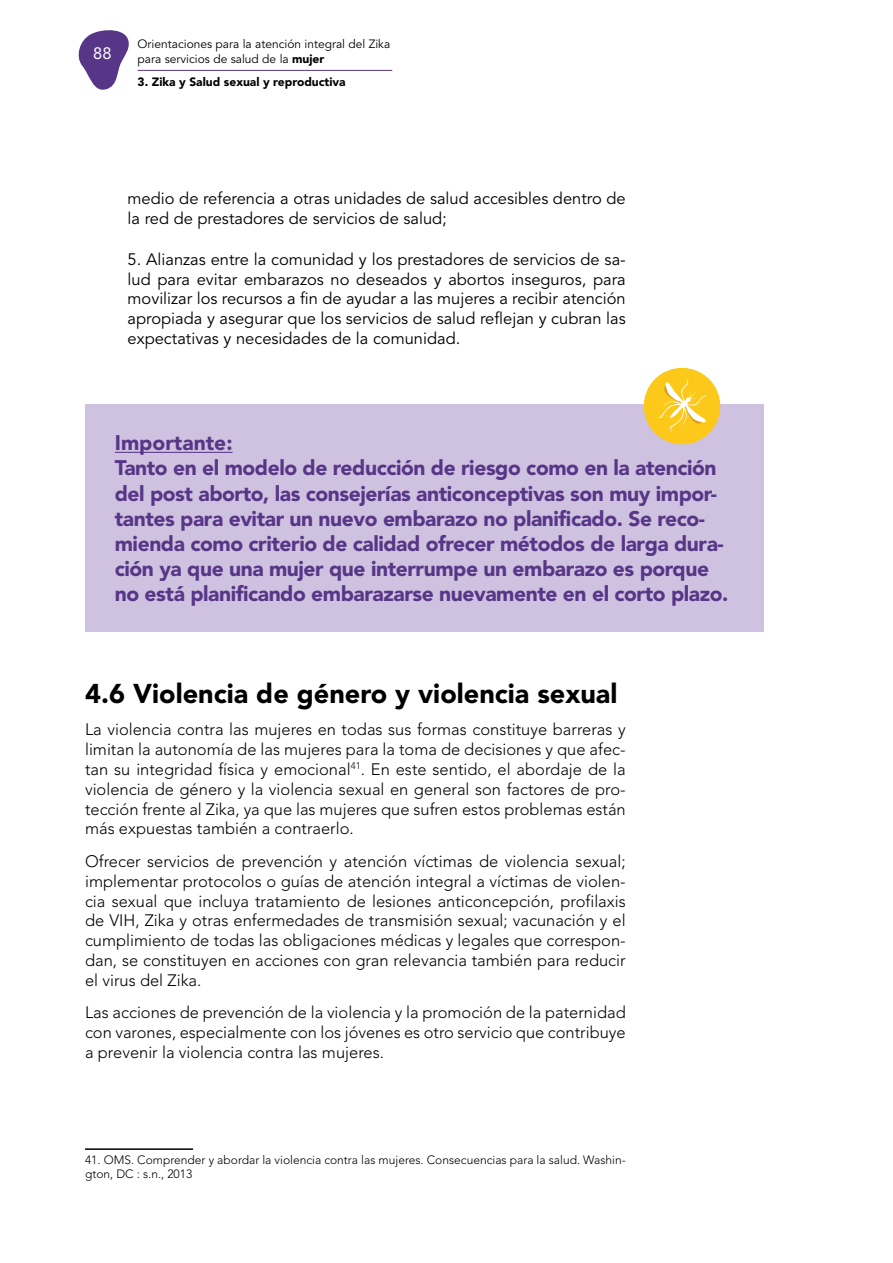
<style>
.page{position:relative;width:893px;height:1263px;background:#fff}
.page>*{position:absolute;margin:0;border:0;box-sizing:border-box;transform-origin:0 0}
.t1{font:900 27px "Avenir";color:#000}
.t2{font:900 21px/25.2px "Avenir";letter-spacing:-.02em;color:#573687}
.t3{font:300 16.5px/19.8px "Avenir";color:#000;text-align:justify}
.t4{font:16.5px/19.8px "Avenir";color:#000}
.t5{font:16.5px "Avenir";color:#fff}
.t6{font:300 12px/14.4px "Avenir";color:#000}
.t7{font:12px/14.4px "Avenir";color:#000}
.t8{font:900 12px "Avenir";color:#000}
.s1{font-weight:900}
</style>
<div class="page">
<svg style="left:78px;top:30px;width:51px;height:60px"></svg>
<hr style="left:138px;top:70px;width:254px;height:1px;background:#573687">
<div style="left:85px;top:404px;width:679px;height:227px;background:#cfc2e0"></div>
<hr style="left:115px;top:452px;width:118px;height:1px;background:#573687">
<hr style="left:85px;top:1148px;width:108px;height:2px;background:#000">
<svg style="left:643px;top:368px;width:78px;height:77px"></svg>
<p class="t5" style="left:93px;top:44px;width:20px">88</p>
<p class="t7" style="left:138px;top:37px;width:254px">Orientaciones para la atención integral del Zika para servicios de salud de la <span class="s1">mujer</span></p>
<p class="t8" style="left:138px;top:74px;width:210px">3. Zika y Salud sexual y reproductiva</p>
<p class="t4" style="left:128px;top:189px;width:500px">medio de referencia a otras unidades de salud accesibles dentro de la red de prestadores de servicios de salud;</p>
<p class="t4" style="left:128px;top:250px;width:500px;text-align:justify">5. Alianzas entre la comunidad y los prestadores de servicios de sa&shy;lud para evitar embarazos no deseados y abortos inseguros, para movilizar los recursos a fin de ayudar a las mujeres a recibir atención apropiada y asegurar que los servicios de salud reflejan y cubran las expectativas y necesidades de la comunidad.</p>
<p class="t2" style="left:115px;top:430px;width:615px">Importante:<br>Tanto en el modelo de reducción de riesgo como en la atención del post aborto, las consejerías anticonceptivas son muy impor&shy;tantes para evitar un nuevo embarazo no planificado. Se reco&shy;mienda como criterio de calidad ofrecer métodos de larga dura&shy;ción ya que una mujer que interrumpe un embarazo es porque no está planificando embarazarse nuevamente en el corto plazo.</p>
<h1 class="t1" style="left:85px;top:677px;width:534px">4.6 Violencia de género y violencia sexual</h1>
<p class="t3" style="left:85px;top:720px;width:542px">La violencia contra las mujeres en todas sus formas constituye barreras y limitan la autonomía de las mujeres para la toma de decisiones y que afec&shy;tan su integridad física y emocional<sup>41</sup>. En este sentido, el abordaje de la violencia de género y la violencia sexual en general son factores de pro&shy;tección frente al Zika, ya que las mujeres que sufren estos problemas están más expuestas también a contraerlo.</p>
<p class="t3" style="left:85px;top:851px;width:542px">Ofrecer servicios de prevención y atención víctimas de violencia sexual; implementar protocolos o guías de atención integral a víctimas de violen&shy;cia sexual que incluya tratamiento de lesiones anticoncepción, profilaxis de VIH, Zika y otras enfermedades de transmisión sexual; vacunación y el cumplimiento de todas las obligaciones médicas y legales que correspon&shy;dan, se constituyen en acciones con gran relevancia también para reducir el virus del Zika.</p>
<p class="t3" style="left:85px;top:1003px;width:542px">Las acciones de prevención de la violencia y la promoción de la paternidad con varones, especialmente con los jóvenes es otro servicio que contribuye a prevenir la violencia contra las mujeres.</p>
<p class="t6" style="left:85px;top:1152px;width:542px">41. OMS. Comprender y abordar la violencia contra las mujeres. Consecuencias para la salud. Washin&shy;gton, DC : s.n., 2013</p>
</div>
